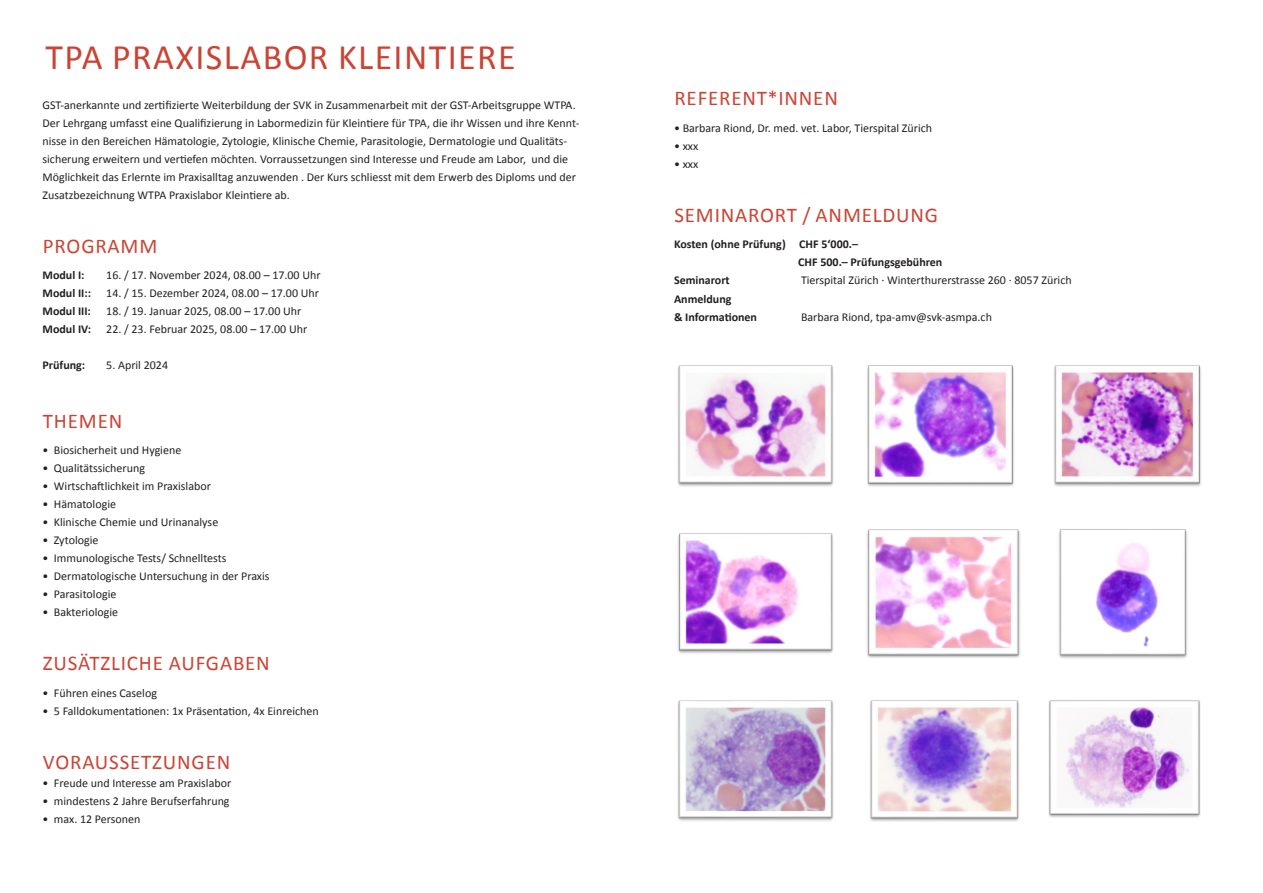
<style>
.page{position:relative;width:1263px;height:893px;background:#fff}
.page>*{position:absolute;margin:0;border:0;box-sizing:border-box;transform-origin:0 0}
.t1{font:36px "Calibri";letter-spacing:.04em;color:#ca4434}
.t2{font:21px "Calibri";letter-spacing:.04em;color:#ca4434}
.t3{font:12px/18px "Calibri";color:#231f20}
.t4{font:700 12px/18px "Calibri";color:#231f20}
</style>
<div class="page">
<img style="left:867px;top:365px;width:147px;height:122px">
<img style="left:678px;top:365px;width:155px;height:122px">
<img style="left:1054px;top:365px;width:147px;height:122px">
<img style="left:678px;top:533px;width:155px;height:121px">
<img style="left:867px;top:529px;width:153px;height:129px">
<img style="left:1058px;top:529px;width:130px;height:130px">
<img style="left:870px;top:700px;width:149px;height:122px">
<img style="left:678px;top:700px;width:155px;height:121px">
<img style="left:1048px;top:700px;width:153px;height:118px">
<h1 class="t1" style="left:46px;top:35px;width:472px">TPA PRAXISLABOR KLEINTIERE</h1>
<p class="t3" style="left:43px;top:96px;width:538px">GST-anerkannte und zertifizierte Weiterbildung der SVK in Zusammenarbeit mit der GST-Arbeitsgruppe WTPA.<br>Der Lehrgang umfasst eine Qualifizierung in Labormedizin für Kleintiere für TPA, die ihr Wissen und ihre Kennt&shy;nisse in den Bereichen Hämatologie, Zytologie, Klinische Chemie, Parasitologie, Dermatologie und Qualitäts&shy;sicherung erweitern und vertiefen möchten. Vorraussetzungen sind Interesse und Freude am Labor, und die Möglichkeit das Erlernte im Praxisalltag anzuwenden . Der Kurs schliesst mit dem Erwerb des Diploms und der Zusatzbezeichnung WTPA Praxislabor Kleintiere ab.</p>
<h2 class="t2" style="left:43px;top:233px;width:116px">PROGRAMM</h2>
<p class="t4" style="left:43px;top:266px;width:44px">Modul I:</p>
<p class="t3" style="left:106px;top:266px;width:216px">16. / 17. November 2024, 08.00 – 17.00 Uhr</p>
<p class="t4" style="left:43px;top:284px;width:50px">Modul II::</p>
<p class="t3" style="left:106px;top:284px;width:214px">14. / 15. Dezember 2024, 08.00 – 17.00 Uhr</p>
<p class="t4" style="left:43px;top:302px;width:50px">Modul III:</p>
<p class="t3" style="left:106px;top:302px;width:197px">18. / 19. Januar 2025, 08.00 – 17.00 Uhr</p>
<p class="t4" style="left:43px;top:320px;width:50px">Modul IV:</p>
<p class="t3" style="left:106px;top:320px;width:202px">22. / 23. Februar 2025, 08.00 – 17.00 Uhr</p>
<p class="t4" style="left:43px;top:356px;width:44px">Prüfung:</p>
<p class="t3" style="left:106px;top:356px;width:63px">5. April 2024</p>
<h2 class="t2" style="left:43px;top:407px;width:81px">THEMEN</h2>
<p class="t3" style="left:43px;top:441px;width:140px">• Biosicherheit und Hygiene</p>
<p class="t3" style="left:43px;top:459px;width:104px">• Qualitätssicherung</p>
<p class="t3" style="left:43px;top:477px;width:170px">• Wirtschaftlichkeit im Praxislabor</p>
<p class="t3" style="left:43px;top:495px;width:75px">• Hämatologie</p>
<p class="t3" style="left:43px;top:513px;width:177px">• Klinische Chemie und Urinanalyse</p>
<p class="t3" style="left:43px;top:531px;width:57px">• Zytologie</p>
<p class="t3" style="left:43px;top:549px;width:185px">• Immunologische Tests/ Schnelltests</p>
<p class="t3" style="left:43px;top:567px;width:229px">• Dermatologische Untersuchung in der Praxis</p>
<p class="t3" style="left:43px;top:585px;width:75px">• Parasitologie</p>
<p class="t3" style="left:43px;top:603px;width:77px">• Bakteriologie</p>
<h2 class="t2" style="left:43px;top:650px;width:228px">ZUSÄTZLICHE AUFGABEN</h2>
<p class="t3" style="left:43px;top:684px;width:116px">• Führen eines Caselog</p>
<p class="t3" style="left:43px;top:702px;width:278px">• 5 Falldokumentationen: 1x Präsentation, 4x Einreichen</p>
<h2 class="t2" style="left:43px;top:748px;width:189px">VORAUSSETZUNGEN</h2>
<p class="t3" style="left:43px;top:774px;width:190px">• Freude und Interesse am Praxislabor</p>
<p class="t3" style="left:43px;top:792px;width:189px">• mindestens 2 Jahre Berufserfahrung</p>
<p class="t3" style="left:43px;top:810px;width:99px">• max. 12 Personen</p>
<h2 class="t2" style="left:674px;top:85px;width:165px">REFERENT*INNEN</h2>
<p class="t3" style="left:674px;top:119px;width:260px">• Barbara Riond, Dr. med. vet. Labor, Tierspital Zürich</p>
<p class="t3" style="left:674px;top:137px;width:26px">• xxx</p>
<p class="t3" style="left:674px;top:155px;width:26px">• xxx</p>
<h2 class="t2" style="left:674px;top:202px;width:265px">SEMINARORT / ANMELDUNG</h2>
<p class="t4" style="left:674px;top:235px;width:186px">Kosten (ohne Prüfung) CHF 5‘000.–</p>
<p class="t4" style="left:798px;top:253px;width:146px">CHF 500.– Prüfungsgebühren</p>
<p class="t4" style="left:674px;top:271px;width:57px">Seminarort</p>
<p class="t3" style="left:801px;top:272px;width:272px">Tierspital Zürich · Winterthurerstrasse 260 · 8057 Zürich</p>
<p class="t4" style="left:674px;top:289px;width:85px">Anmeldung<br>&amp; Informationen</p>
<p class="t3" style="left:801px;top:308px;width:192px">Barbara Riond, tpa-amv@svk-asmpa.ch</p>
</div>
